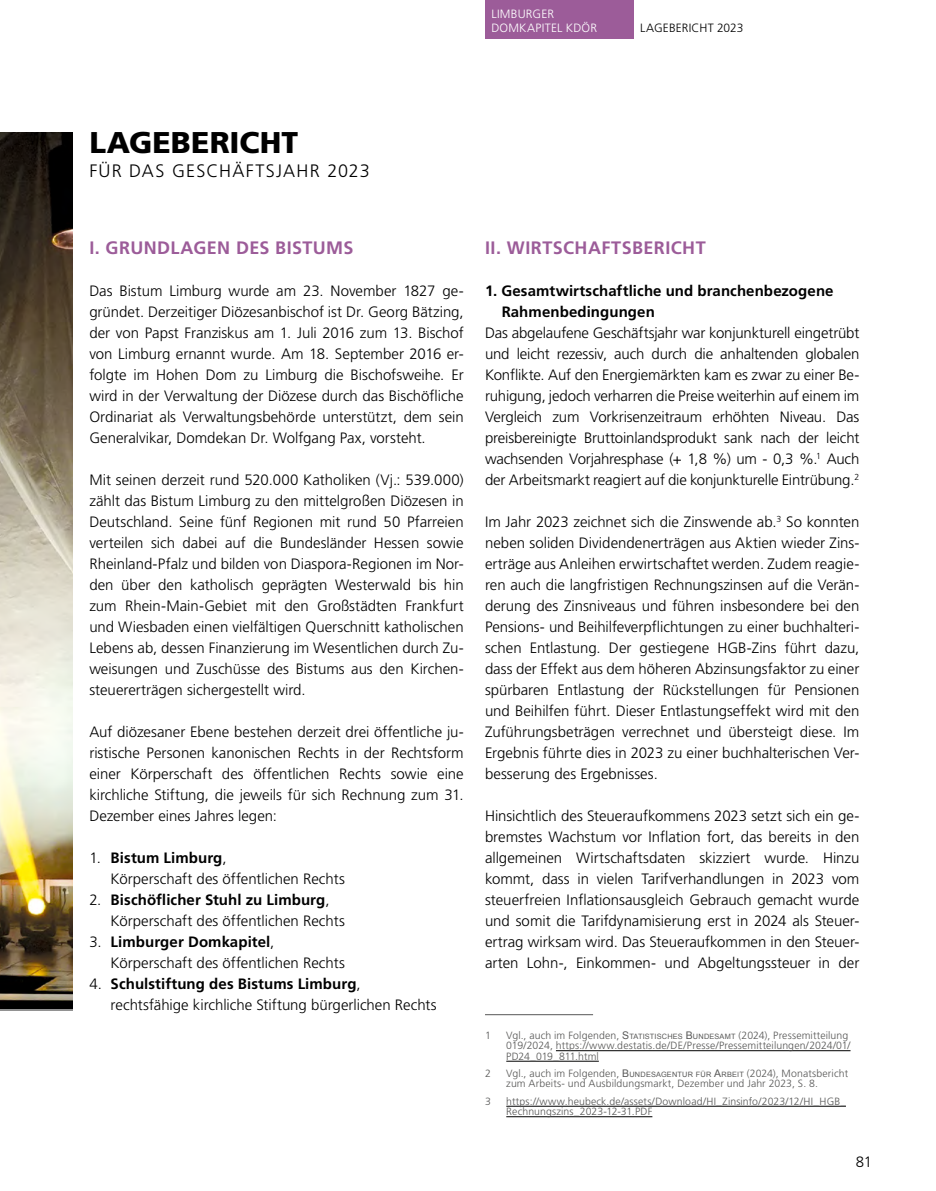
<style>
.page{position:relative;width:936px;height:1191px;background:#fff}
.page>*{position:absolute;margin:0;border:0;box-sizing:border-box;transform-origin:0 0}
.t1{font:900 30px "Frutiger LT Pro";letter-spacing:.005em;color:#000}
.t2{font:700 18px "Frutiger LT Pro";letter-spacing:.025em;color:#9c5c99}
.t3{font:300 18px "Frutiger LT Pro";letter-spacing:.065em;color:#000}
.t4{font:300 15px/21px "Frutiger LT Pro";letter-spacing:-.005em;color:#000;text-align:justify}
.t5{font:700 15px/21px "Frutiger LT Pro";letter-spacing:.005em;color:#000}
.t6{font:300 12px/13.5px "Frutiger LT Pro";letter-spacing:.02em;color:#fff}
.t7{font:300 12px "Frutiger LT Pro";letter-spacing:.005em;color:#000}
.t8{font:300 10.5px/10.5px "Frutiger LT Pro";letter-spacing:.01em;color:#575756}
.s1{font-weight:700}
.s2{font-family:"Arial";font-weight:400}
.s3{font-family:"Arial";font-weight:400;font-size:7.35px}
</style>
<div class="page">
<div style="left:485px;top:0;width:149px;height:38px;background:#9c5c99"></div>
<img style="left:0;top:132px;width:72px;height:876px">
<hr style="left:485px;top:1014px;width:108px;height:1px;background:#575756">
<hr style="left:556px;top:1050px;width:294px;height:1px;background:#000">
<hr style="left:506px;top:1061px;width:92px;height:1px;background:#000">
<hr style="left:506px;top:1106px;width:339px;height:1px;background:#000">
<hr style="left:506px;top:1116px;width:146px;height:1px;background:#000">
<p class="t6" style="left:491px;top:8px;width:107px">LIMBURGER<br>DOMKAPITEL KDÖR</p>
<p class="t7" style="left:640px;top:21px;width:105px">LAGEBERICHT 2023</p>
<h1 class="t1" style="left:89px;top:124px;width:210px">LAGEBERICHT</h1>
<p class="t3" style="left:89px;top:160px;width:282px">FÜR DAS GESCHÄFTSJAHR 2023</p>
<p class="t2" style="left:89px;top:237px;width:266px">I. GRUNDLAGEN DES BISTUMS</p>
<p class="t4" style="left:89px;top:280px;width:376px">Das Bistum Limburg wurde am 23. November 1827 ge&shy;gründet. Derzeitiger Diözesanbischof ist Dr. Georg Bätzing, der von Papst Franziskus am 1. Juli 2016 zum 13. Bischof von Limburg ernannt wurde. Am 18. September 2016 er&shy;folgte im Hohen Dom zu Limburg die Bischofsweihe. Er wird in der Verwaltung der Diözese durch das Bischöfliche Ordinariat als Verwaltungsbehörde unterstützt, dem sein Generalvikar, Domdekan Dr. Wolfgang Pax, vorsteht.</p>
<p class="t4" style="left:89px;top:469px;width:376px">Mit seinen derzeit rund 520.000 Katholiken (Vj.: 539.000) zählt das Bistum Limburg zu den mittelgroßen Diözesen in Deutschland. Seine fünf Regionen mit rund 50 Pfarreien verteilen sich dabei auf die Bundesländer Hessen sowie Rheinland-Pfalz und bilden von Diaspora-Regionen im Nor&shy;den über den katholisch geprägten Westerwald bis hin zum Rhein-Main-Gebiet mit den Großstädten Frankfurt und Wiesbaden einen vielfältigen Querschnitt katholischen Lebens ab, dessen Finanzierung im Wesentlichen durch Zu&shy;weisungen und Zuschüsse des Bistums aus den Kirchen&shy;steuererträgen sichergestellt wird.</p>
<p class="t4" style="left:89px;top:721px;width:376px">Auf diözesaner Ebene bestehen derzeit drei öffentliche ju&shy;ristische Personen kanonischen Rechts in der Rechtsform einer Körperschaft des öffentlichen Rechts sowie eine kirchliche Stiftung, die jeweils für sich Rechnung zum 31.<br>Dezember eines Jahres legen:</p>
<p class="t4" style="left:111px;top:847px;width:236px;text-indent:-21px">1. <span class="s1">Bistum Limburg</span>,<br>Körperschaft des öffentlichen Rechts</p>
<p class="t4" style="left:111px;top:889px;width:236px;text-indent:-21px">2. <span class="s1">Bischöflicher Stuhl zu Limburg</span>,<br>Körperschaft des öffentlichen Rechts</p>
<p class="t4" style="left:111px;top:931px;width:236px;text-indent:-21px">3. <span class="s1">Limburger Domkapitel</span>,<br>Körperschaft des öffentlichen Rechts</p>
<p class="t4" style="left:111px;top:973px;width:327px;text-indent:-21px">4. <span class="s1">Schulstiftung des Bistums Limburg</span>, rechtsfähige kirchliche Stiftung bürgerlichen Rechts</p>
<p class="t2" style="left:485px;top:237px;width:222px">II. WIRTSCHAFTSBERICHT</p>
<p class="t5" style="left:501px;top:280px;width:333px;text-indent:-17px">1. Gesamtwirtschaftliche und branchenbezogene<br>Rahmenbedingungen</p>
<p class="t4" style="left:485px;top:322px;width:376px">Das abgelaufene Geschäftsjahr war konjunkturell eingetrübt und leicht rezessiv, auch durch die anhaltenden globalen Konflikte. Auf den Energiemärkten kam es zwar zu einer Be&shy;ruhigung, jedoch verharren die Preise weiterhin auf einem im Vergleich zum Vorkrisenzeitraum erhöhten Niveau. Das preisbereinigte Bruttoinlandsprodukt sank nach der leicht wachsenden Vorjahresphase (+ 1,8 %) um - 0,3 %.<sup>1</sup> Auch der Arbeitsmarkt reagiert auf die konjunkturelle Eintrübung.<sup>2</sup></p>
<p class="t4" style="left:485px;top:511px;width:376px">Im Jahr 2023 zeichnet sich die Zinswende ab.<sup>3</sup> So konnten neben soliden Dividendenerträgen aus Aktien wieder Zins&shy;erträge aus Anleihen erwirtschaftet werden. Zudem reagie&shy;ren auch die langfristigen Rechnungszinsen auf die Verän&shy;derung des Zinsniveaus und führen insbesondere bei den Pensions- und Beihilfeverpflichtungen zu einer buchhalteri&shy;schen Entlastung. Der gestiegene HGB-Zins führt dazu, dass der Effekt aus dem höheren Abzinsungsfaktor zu einer spürbaren Entlastung der Rückstellungen für Pensionen und Beihilfen führt. Dieser Entlastungseffekt wird mit den Zuführungsbeträgen verrechnet und übersteigt diese. Im Ergebnis führte dies in 2023 zu einer buchhalterischen Ver&shy;besserung des Ergebnisses.</p>
<p class="t4" style="left:485px;top:805px;width:376px">Hinsichtlich des Steueraufkommens 2023 setzt sich ein ge&shy;bremstes Wachstum vor Inflation fort, das bereits in den allgemeinen Wirtschaftsdaten skizziert wurde. Hinzu kommt, dass in vielen Tarifverhandlungen in 2023 vom steuerfreien Inflationsausgleich Gebrauch gemacht wurde und somit die Tarifdynamisierung erst in 2024 als Steuer&shy;ertrag wirksam wird. Das Steueraufkommen in den Steuer&shy;arten Lohn-, Einkommen- und Abgeltungssteuer in der</p>
<p class="t8" style="left:485px;top:1030px;width:7px">1</p>
<p class="t8" style="left:506px;top:1030px;width:346px">Vgl., auch im Folgenden, <span class="s2">S</span><span class="s3">TATISTISCHES</span> <span class="s2">B</span><span class="s3">UNDESAMT</span> (2024), Pressemitteilung<br>019/2024, https://www.destatis.de/DE/Presse/Pressemitteilungen/2024/01/<br>PD24_019_811.html</p>
<p class="t8" style="left:485px;top:1068px;width:7px">2</p>
<p class="t8" style="left:506px;top:1068px;width:343px">Vgl., auch im Folgenden, <span class="s2">B</span><span class="s3">UNDESAGENTUR FÜR</span> <span class="s2">A</span><span class="s3">RBEIT</span> (2024), Monatsbericht zum Arbeits- und Ausbildungsmarkt, Dezember und Jahr 2023, S. 8.</p>
<p class="t8" style="left:485px;top:1096px;width:7px">3</p>
<p class="t8" style="left:506px;top:1096px;width:341px">https://www.heubeck.de/assets/Download/HI_Zinsinfo/2023/12/HI_HGB_<br>Rechnungszins_2023-12-31.PDF</p>
<p class="t4" style="left:855px;top:1151px;width:18px">81</p>
</div>
